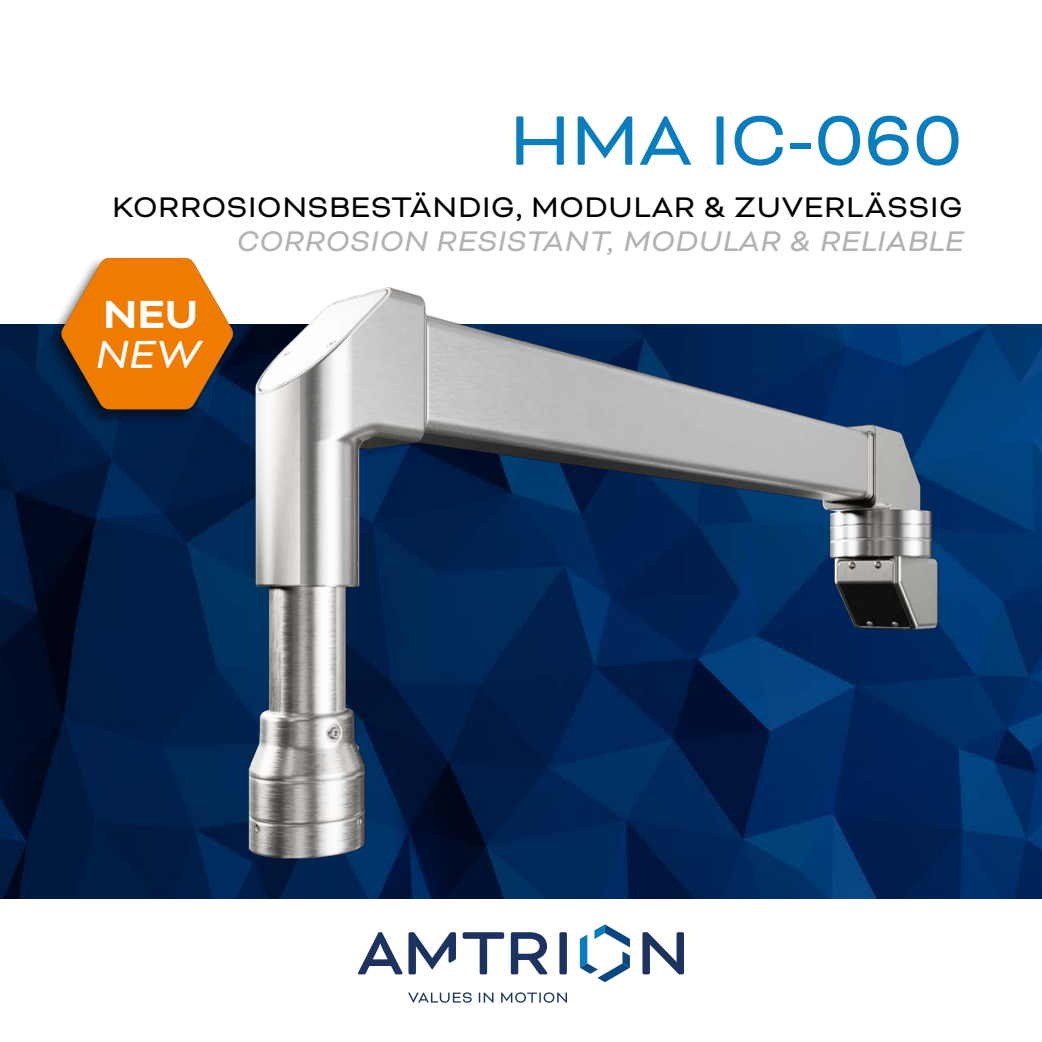
<style>
.page{position:relative;width:1042px;height:1042px;background:#fff}
.page>*{position:absolute;margin:0;border:0;box-sizing:border-box;transform-origin:0 0}
.t1{font:80.5px "Bicyclette";color:#0a7dbf}
.t2{font:700 45.15px "Bicyclette";color:#fff}
.t3{font:italic 45.15px "Bicyclette";color:#fff}
.t4{font:32.55px "Bicyclette";letter-spacing:.02em;color:#000}
.t5{font:italic 32.55px "Bicyclette";letter-spacing:.02em;color:#b1b2b3}
</style>
<div class="page">
<img style="left:0;top:324px;width:1042px;height:574px">
<svg style="left:408px;top:992px;width:64px;height:10px"></svg>
<svg style="left:479px;top:992px;width:14px;height:10px"></svg>
<svg style="left:501px;top:992px;width:66px;height:10px"></svg>
<svg style="left:358px;top:932px;width:44px;height:42px"></svg>
<svg style="left:463px;top:932px;width:41px;height:42px"></svg>
<svg style="left:511px;top:932px;width:36px;height:42px"></svg>
<div style="left:559px;top:932px;width:8px;height:42px;background:#1c335f;border-radius:2px"></div>
<svg style="left:642px;top:932px;width:42px;height:42px"></svg>
<svg style="left:408px;top:932px;width:48px;height:42px"></svg>
<svg style="left:580px;top:924px;width:50px;height:58px"></svg>
<div style="left:46px;top:256px;width:189px;height:170px;background:#000;opacity:.3"></div>
<svg style="left:61px;top:258px;width:172px;height:151px;background:#dc7f1e"></svg>
<img style="left:201px;top:275px;width:785px;height:623px">
<h1 class="t1" style="left:509px;top:94px;width:455px">HMA IC-060</h1>
<p class="t4" style="left:112px;top:188px;width:852px">KORROSIONSBESTÄNDIG, MODULAR &amp; ZUVERLÄSSIG</p>
<p class="t5" style="left:235px;top:222px;width:728px">CORROSION RESISTANT, MODULAR &amp; RELIABLE</p>
<h2 class="t2" style="left:103px;top:288px;width:97px">NEU</h2>
<h2 class="t3" style="left:94px;top:328px;width:106px">NEW</h2>
</div>
